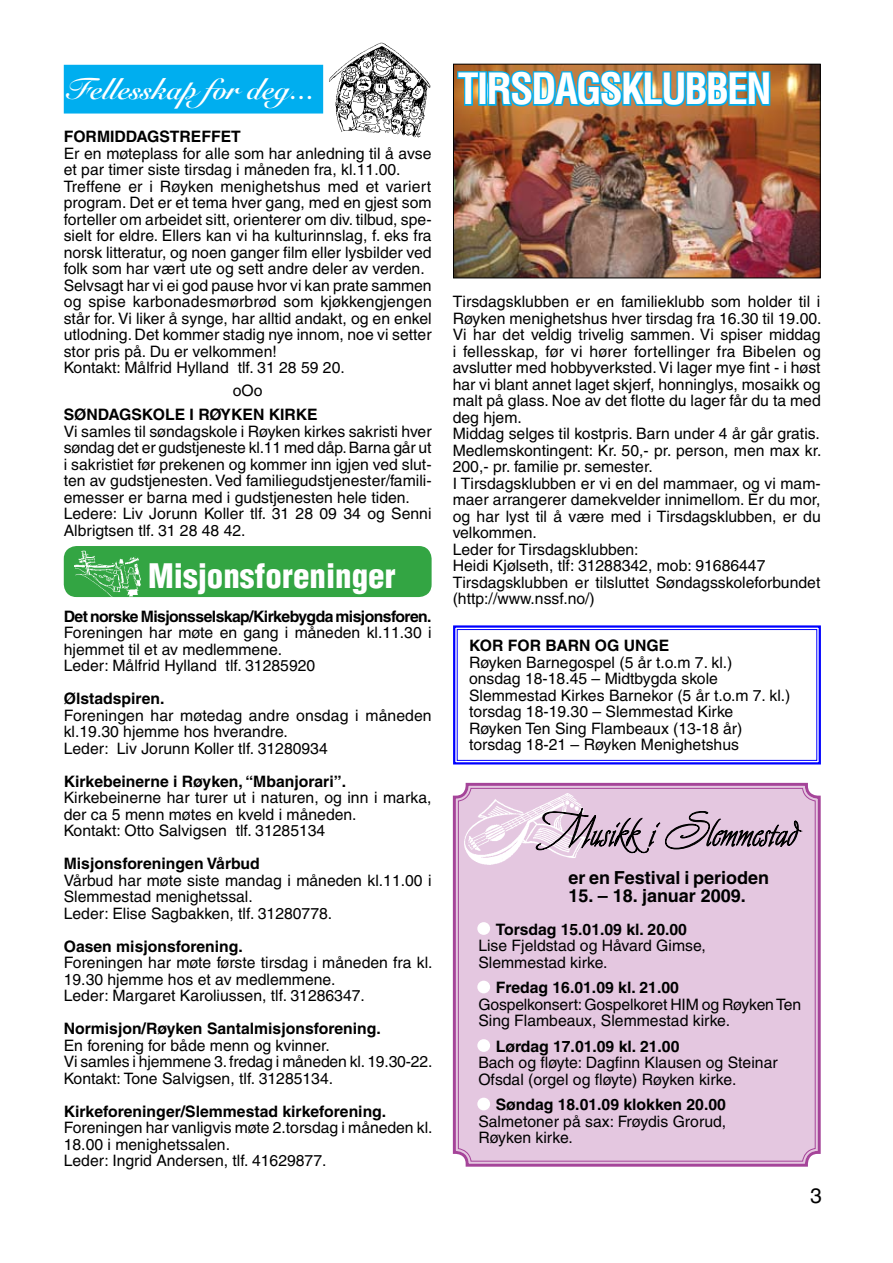
<style>
.page{position:relative;width:893px;height:1263px;background:#fff}
.page>*{position:absolute;margin:0;border:0;box-sizing:border-box;transform-origin:0 0}
.t1{font:700 condensed 42px "Helvetica LT";letter-spacing:-.05em;color:#fff}
.t2{font:900 condensed 33px "Helvetica LT";color:#fff}
.t3{font:30px "Snell Roundhand Bold Script";color:#fff}
.t4{font:21px "Helvetica LT";color:#000}
.t5{font:700 18px "Helvetica LT";color:#000}
.t6{font:15.75px/16.5px "Helvetica LT";color:#000}
.t7{font:700 15.75px "Helvetica LT";color:#000}
.t8{font:700 15.75px "Helvetica LT";letter-spacing:-.035em;color:#000}
.s1{color:#fff}
.s2{font-weight:700}
</style>
<div class="page">
<div style="left:64px;top:65px;width:259px;height:49px;background:#00aeef;border:2px solid #00aeef"></div>
<img style="left:329px;top:42px;width:101px;height:95px">
<img style="left:455px;top:66px;width:364px;height:210px">
<div style="left:453px;top:64px;width:368px;height:214px;border:1px solid #000"></div>
<img style="left:456px;top:69px;width:316px;height:39px">
<div style="left:452px;top:782px;width:369px;height:385px;background:#e4c7e0"></div>
<div style="left:458px;top:788px;width:358px;height:374px;border:1px solid #a54499;border-radius:13px"></div>
<img style="left:463px;top:792px;width:124px;height:74px">
<svg style="left:535px;top:808px;width:267px;height:54px;background:#c5adc2"></svg>
<div style="left:477px;top:922px;width:13px;height:13px;border:3px solid #fff;border-radius:50%"></div>
<div style="left:477px;top:981px;width:13px;height:12px;border:3px solid #fff;border-radius:50%"></div>
<div style="left:477px;top:1039px;width:13px;height:13px;border:3px solid #fff;border-radius:50%"></div>
<div style="left:477px;top:1098px;width:13px;height:12px;border:3px solid #fff;border-radius:50%"></div>
<div style="left:64px;top:546px;width:368px;height:51px;background:#33a543;border-radius:13px"></div>
<img style="left:74px;top:550px;width:68px;height:48px">
<svg style="left:453px;top:625px;width:368px;height:140px"></svg>
<div style="left:457px;top:629px;width:360px;height:132px;border:1px solid #00f"></div>
<h3 class="t3" style="left:67px;top:71px;width:250px">Fellesskap for deg...</h3>
<p class="t7" style="left:64px;top:127px;width:22px">Formiddagstreffet</p>
<p class="t6" style="left:64px;top:145px;width:369px">Er en møteplass for alle som har anledning til å avse et par timer siste tirsdag i måneden fra, kl.11.00.<br>Treffene er i Røyken menighetshus med et variert program. Det er et tema hver gang, med en gjest som forteller om arbeidet sitt, orienterer om div. tilbud, spe&shy;sielt for eldre. Ellers kan vi ha kulturinnslag, f. eks fra norsk litteratur, og noen ganger film eller lysbilder ved folk som har vært ute og sett andre deler av verden.<br>Selvsagt har vi ei god pause hvor vi kan prate sammen og spise karbonadesmørbrød som kjøkkengjengen står for. Vi liker å synge, har alltid andakt, og en enkel utlodning. Det kommer stadig nye innom, noe vi setter stor pris på. Du er velkommen!<br>Kontakt: Målfrid Hylland tlf. 31 28 59 20.</p>
<p class="t6" style="left:233px;top:382px;width:31px">oOo</p>
<p class="t7" style="left:64px;top:405px;width:23px">Søndagskole</p>
<p class="t7" style="left:190px;top:405px;width:32px">i Røyken</p>
<p class="t7" style="left:269px;top:405px;width:11px">kirke</p>
<p class="t6" style="left:64px;top:423px;width:369px">Vi samles til søndagskole i Røyken kirkes sakristi hver søndag det er gudstjeneste kl.11 med dåp. Barna går ut i sakristiet før prekenen og kommer inn igjen ved slut&shy;ten av gudstjenesten. Ved familiegudstjenester/famili&shy;emesser er barna med i gudstjenesten hele tiden.<br>Ledere: Liv Jorunn Koller tlf. 31 28 09 34 og Senni Albrigtsen tlf. 31 28 48 42.</p>
<h2 class="t2" style="left:148px;top:555px;width:249px">Misjonsforeninger</h2>
<p class="t8" style="left:64px;top:606px;width:369px">Det norske Misjonsselskap/Kirkebygda misjonsforen.</p>
<p class="t6" style="left:64px;top:624px;width:369px">Foreningen har møte en gang i måneden kl.11.30 i hjemmet til et av medlemmene.<br>Leder: Målfrid Hylland tlf. 31285920</p>
<p class="t7" style="left:64px;top:689px;width:102px">Ølstadspiren.</p>
<p class="t6" style="left:64px;top:707px;width:369px">Foreningen har møtedag andre onsdag i måneden kl.19.30 hjemme hos hverandre.<br>Leder: Liv Jorunn Koller tlf. 31280934</p>
<p class="t7" style="left:64px;top:771px;width:284px">Kirkebeinerne i Røyken, “Mbanjorari”.</p>
<p class="t6" style="left:64px;top:789px;width:369px">Kirkebeinerne har turer ut i naturen, og inn i marka, der ca 5 menn møtes en kveld i måneden.<br>Kontakt: Otto Salvigsen tlf. 31285134</p>
<p class="t7" style="left:64px;top:854px;width:197px">Misjonsforeningen Vårbud</p>
<p class="t6" style="left:64px;top:872px;width:369px">Vårbud har møte siste mandag i måneden kl.11.00 i<br>Slemmestad menighetssal.<br>Leder: Elise Sagbakken, tlf. 31280778.</p>
<p class="t7" style="left:64px;top:937px;width:181px">Oasen misjonsforening.</p>
<p class="t6" style="left:64px;top:954px;width:370px">Foreningen har møte første tirsdag i måneden fra kl.<br>19.30 hjemme hos et av medlemmene.<br>Leder: Margaret Karoliussen, tlf. 31286347.</p>
<p class="t7" style="left:64px;top:1019px;width:319px">Normisjon/Røyken Santalmisjonsforening.</p>
<p class="t6" style="left:64px;top:1037px;width:370px">En forening for både menn og kvinner.<br>Vi samles i hjemmene 3. fredag i måneden kl. 19.30-22.<br>Kontakt: Tone Salvigsen, tlf. 31285134.</p>
<p class="t7" style="left:64px;top:1102px;width:324px">Kirkeforeninger/Slemmestad kirkeforening.</p>
<p class="t6" style="left:64px;top:1119px;width:370px">Foreningen har vanligvis møte 2.torsdag i måneden kl.<br>18.00 i menighetssalen.<br>Leder: Ingrid Andersen, tlf. 41629877.</p>
<h1 class="t1" style="left:458px;top:63px;width:315px">TIRSDAGSKLUBBEN</h1>
<p class="t6" style="left:453px;top:293px;width:370px">Tirsdagsklubben er en familieklubb som holder til i Røyken menighetshus hver tirsdag fra 16.30 til 19.00.<br>Vi har det veldig trivelig sammen. Vi spiser middag i fellesskap, før vi hører fortellinger fra Bibelen og avslutter med hobbyverksted. Vi lager mye fint - i høst har vi blant annet laget skjerf, honninglys, mosaikk og malt på glass. Noe av det flotte du lager får du ta med deg hjem.<br>Middag selges til kostpris. Barn under 4 år går gratis.<br>Medlemskontingent: Kr. 50,- pr. person, men max kr.<br>200,- pr. familie pr. semester.<br>I Tirsdagsklubben er vi en del mammaer, og vi mam&shy;maer arrangerer damekvelder innimellom. Er du mor, og har lyst til å være med i Tirsdagsklubben, er du velkommen.<br>Leder for Tirsdagsklubben:<br>Heidi Kjølseth, tlf: 31288342, mob: 91686447<br>Tirsdagsklubben er tilsluttet Søndagsskoleforbundet (http://www.nssf.no/)</p>
<p class="t7" style="left:469px;top:636px;width:51px">Kor for</p>
<p class="t7" style="left:546px;top:636px;width:12px">barn</p>
<p class="t7" style="left:595px;top:636px;width:53px">og unge</p>
<p class="t6" style="left:469px;top:654px;width:323px">Røyken Barnegospel (5 år t.o.m 7. kl.)<br>onsdag 18-18.45 – Midtbygda skole Slemmestad Kirkes Barnekor (5 år t.o.m 7. kl.) torsdag 18-19.30 – Slemmestad Kirke<br>Røyken Ten Sing Flambeaux (13-18 år) torsdag 18-21 – Røyken Menighetshus</p>
<p class="t5" style="left:568px;top:866px;width:202px">er en Festival i perioden</p>
<p class="t5" style="left:568px;top:884px;width:179px">15. – 18. januar 2009.</p>
<p class="t6" style="left:478px;top:921px;width:229px"><span class="s1">●</span> <span class="s2">Torsdag 15.01.09 kl. 20.00<br></span>Lise Fjeldstad og Håvard Gimse,<br>Slemmestad kirke.</p>
<p class="t6" style="left:478px;top:979px;width:324px"><span class="s1">●</span> <span class="s2">Fredag 16.01.09 kl. 21.00<br></span>Gospelkonsert: Gospelkoret HIM og Røyken Ten<br>Sing Flambeaux, Slemmestad kirke.</p>
<p class="t6" style="left:478px;top:1038px;width:301px"><span class="s1">●</span> <span class="s2">Lørdag 17.01.09 kl. 21.00<br></span>Bach og fløyte: Dagfinn Klausen og Steinar<br>Ofsdal (orgel og fløyte) Røyken kirke.</p>
<p class="t6" style="left:478px;top:1096px;width:249px;text-align:justify"><span class="s1">●</span> <span class="s2">Søndag 18.01.09 klokken 20.00<br></span>Salmetoner på sax: Frøydis Grorud, Røyken kirke.</p>
<h3 class="t4" style="left:810px;top:1184px;width:13px">3</h3>
</div>
